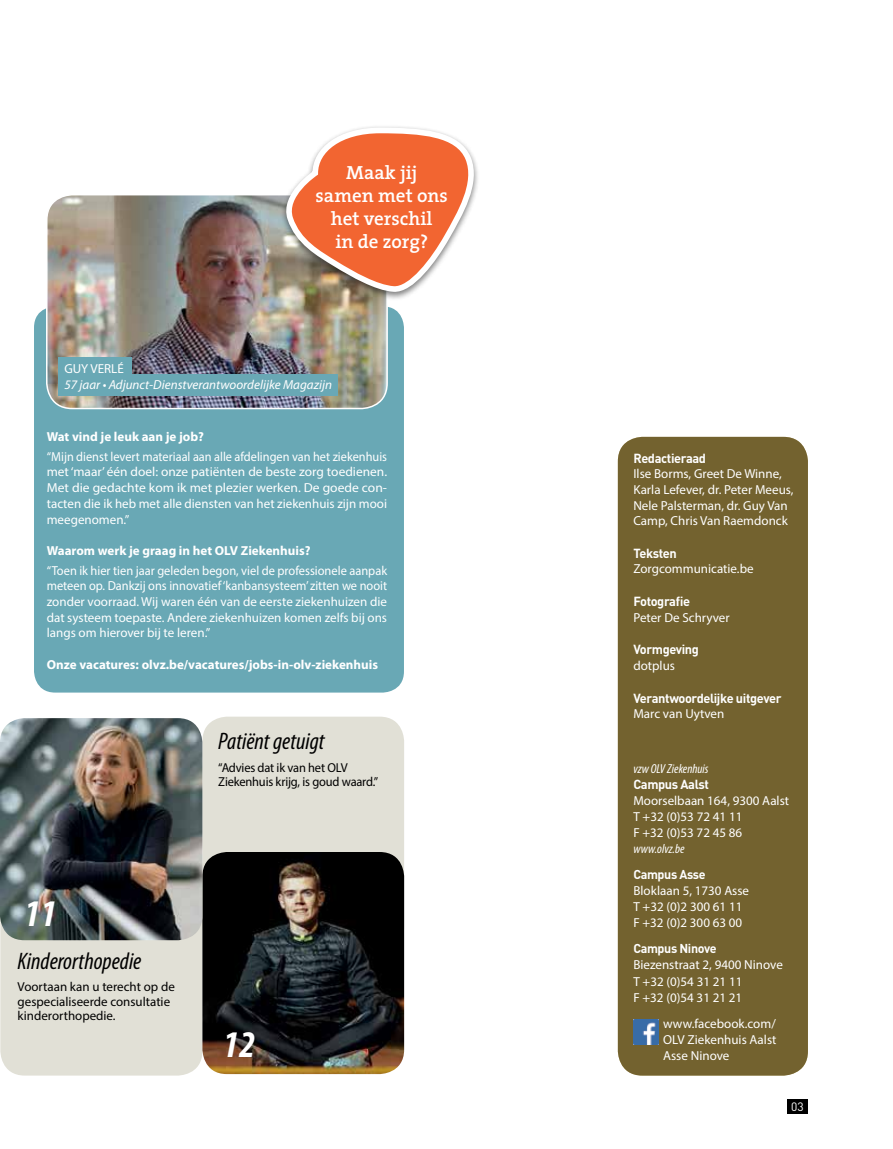
<style>
.page{position:relative;width:893px;height:1149px;background:#fff}
.page>*{position:absolute;margin:0;border:0;box-sizing:border-box;transform-origin:0 0}
.t1{font:italic 700 condensed 37.8px "Myriad Pro";color:#fff}
.t2{font:italic condensed 24px "Myriad Pro";color:#000}
.t3{font:600 19.05px/23px "The Serif";color:#fff;text-align:center}
.t4{font:13.05px/16px "Myriad Pro";color:#fff}
.t5{font:13.05px/15.6px "Myriad Pro";color:#fff;text-align:justify;scale:.95 1}
.t6{font:13.05px/15.6px "Myriad Pro";color:#fff;text-align:justify;scale:.94 1}
.t7{font:700 13.05px "Myriad Pro";color:#fff}
.t8{font:700 13.05px "DIN";letter-spacing:-.03em;color:#fff}
.t9{font:13.05px/14.5px "Myriad Pro";color:#000}
.t10{font:13.05px/14.5px "Myriad Pro";color:#000;scale:.96 1}
.t11{font:italic 13.05px "Myriad Pro";color:#fff}
.t12{font:italic condensed 13.05px "Myriad Pro";color:#fff}
.t13{font:700 12.75px "DIN";letter-spacing:-.03em;color:#fff}
.t14{font:12px "DIN";color:#fff}
</style>
<div class="page">
<div style="left:34px;top:306px;width:370px;height:386px;background:#69a8b5;border-radius:21px"></div>
<div style="left:618px;top:437px;width:190px;height:638px;background:#73622f;border-radius:25px"></div>
<div style="left:0;top:840px;width:202px;height:235px;background:#e1e0d6;border-radius:25px"></div>
<div style="left:202px;top:716px;width:202px;height:234px;background:#e1e0d6;border-radius:25px"></div>
<img style="left:0;top:939px;width:1px;height:111px">
<img style="left:202px;top:852px;width:202px;height:221px">
<img style="left:0;top:718px;width:202px;height:221px">
<div style="left:787px;top:1098px;width:21px;height:15px;background:#000"></div>
<img style="left:633px;top:1019px;width:25px;height:24px">
<img style="left:47px;top:197px;width:340px;height:211px">
<div style="left:46px;top:194px;width:342px;height:215px;border:2px solid #fff;border-radius:26px"></div>
<div style="left:58px;top:374px;width:280px;height:21px;background:#69a8b5"></div>
<div style="left:58px;top:357px;width:73px;height:34px;background:#69a8b5"></div>
<div style="left:280px;top:125px;width:200px;height:176px;background:#000;opacity:.5"></div>
<svg style="left:282px;top:125px;width:196px;height:171px"></svg>
<h3 class="t3" style="left:316px;top:160px;width:134px">Maak jij samen met ons het verschil<br>in de zorg?</h3>
<p class="t4" style="left:64px;top:360px;width:61px">GUY VERLÉ</p>
<p class="t11" style="left:64px;top:377px;width:269px">57 jaar • Adjunct-Dienstverantwoordelijke Magazijn</p>
<p class="t7" style="left:47px;top:429px;width:159px">Wat vind je leuk aan je job?</p>
<p class="t6" style="left:47px;top:448px;width:364px">“Mijn dienst levert materiaal aan alle afdelingen van het ziekenhuis met ‘maar’ één doel: onze patiënten de beste zorg toedienen.<br>Met die gedachte kom ik met plezier werken. De goede con&shy;tacten die ik heb met alle diensten van het ziekenhuis zijn mooi meegenomen.”</p>
<p class="t7" style="left:47px;top:543px;width:265px">Waarom werk je graag in het OLV Ziekenhuis?</p>
<p class="t5" style="left:47px;top:562px;width:360px">“Toen ik hier tien jaar geleden begon, viel de professionele aanpak meteen op. Dankzij ons innovatief ‘kanbansysteem’ zitten we nooit zonder voorraad. Wij waren één van de eerste ziekenhuizen die dat systeem toepaste. Andere ziekenhuizen komen zelfs bij ons langs om hierover bij te leren.”</p>
<p class="t7" style="left:47px;top:657px;width:333px">Onze vacatures: olvz.be/vacatures/jobs-in-olv-ziekenhuis</p>
<h2 class="t2" style="left:218px;top:728px;width:108px">Patiënt getuigt</h2>
<p class="t10" style="left:218px;top:759px;width:168px">“Advies dat ik van het OLV<br>Ziekenhuis krijg, is goud waard.”</p>
<h1 class="t1" style="left:24px;top:889px;width:34px">11</h1>
<h2 class="t2" style="left:18px;top:947px;width:125px">Kinderorthopedie</h2>
<p class="t9" style="left:18px;top:979px;width:159px">Voortaan kan u terecht op de gespecialiseerde consultatie kinderorthopedie.</p>
<h1 class="t1" style="left:223px;top:1020px;width:34px">12</h1>
<p class="t8" style="left:633px;top:449px;width:74px">Redactieraad</p>
<p class="t4" style="left:633px;top:465px;width:162px;line-height:15.6px">Ilse Borms, Greet De Winne,<br>Karla Lefever, dr. Peter Meeus,<br>Nele Palsterman, dr. Guy Van<br>Camp, Chris Van Raemdonck</p>
<p class="t8" style="left:633px;top:544px;width:45px">Teksten</p>
<p class="t4" style="left:633px;top:560px;width:122px">Zorgcommunicatie.be</p>
<p class="t8" style="left:633px;top:592px;width:58px">Fotografie</p>
<p class="t4" style="left:633px;top:609px;width:98px">Peter De Schryver</p>
<p class="t8" style="left:633px;top:641px;width:67px">Vormgeving</p>
<p class="t4" style="left:633px;top:657px;width:43px">dotplus</p>
<p class="t8" style="left:633px;top:689px;width:150px">Verantwoordelijke uitgever</p>
<p class="t4" style="left:633px;top:705px;width:92px">Marc van Uytven</p>
<p class="t12" style="left:633px;top:761px;width:77px">vzw OLV Ziekenhuis</p>
<p class="t8" style="left:633px;top:775px;width:77px">Campus Aalst</p>
<p class="t4" style="left:633px;top:791px;width:157px">Moorselbaan 164, 9300 Aalst<br>T +32 (0)53 72 41 11<br>F +32 (0)53 72 45 86</p>
<p class="t12" style="left:633px;top:841px;width:53px">www.olvz.be</p>
<p class="t13" style="left:633px;top:865px;width:74px">Campus Asse</p>
<p class="t4" style="left:633px;top:882px;width:117px">Bloklaan 5, 1730 Asse<br>T +32 (0)2 300 61 11<br>F +32 (0)2 300 63 00</p>
<p class="t13" style="left:633px;top:940px;width:85px">Campus Ninove</p>
<p class="t4" style="left:633px;top:956px;width:151px">Biezenstraat 2, 9400 Ninove<br>T +32 (0)54 31 21 11<br>F +32 (0)54 31 21 21</p>
<p class="t4" style="left:663px;top:1015px;width:115px;text-align:justify">www.facebook.com/ OLV Ziekenhuis Aalst Asse Ninove</p>
<p class="t14" style="left:791px;top:1098px;width:14px">03</p>
</div>
